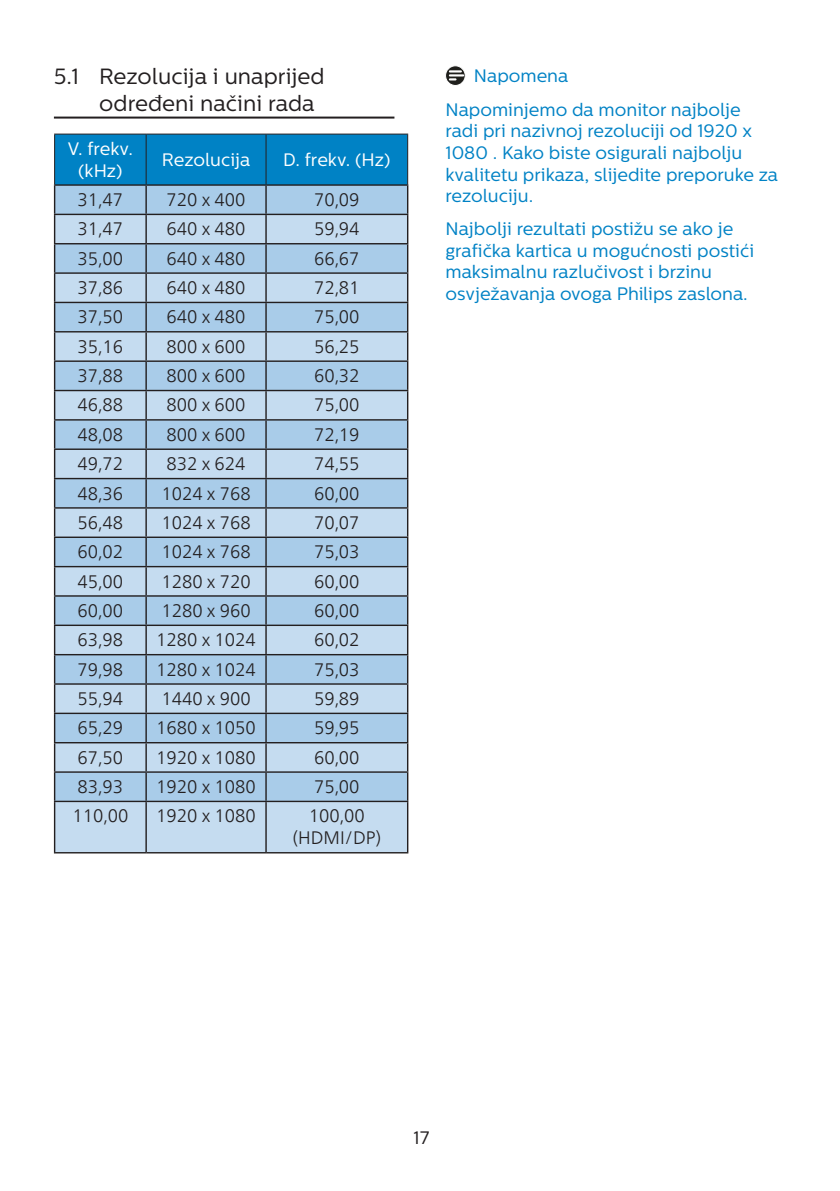
<style>
.page{position:relative;width:840px;height:1191px;background:#fff}
.page>*{position:absolute;margin:0;border:0;box-sizing:border-box;transform-origin:0 0}
.t1{font:22px/26.4px "Centrale Sans";color:#231f20}
.t2{font:300 18px/22px "Neue Frutiger World";color:#231f20;text-align:center}
.Heading_3{font:18px/21.6px "Centrale Sans";color:#0082c5}
.chapter-paragraph{font:18px/21.6px "Centrale Sans";color:#fff;text-align:center}
.t3{font:18px "Centrale Sans";color:#231f20}
</style>
<div class="page">
<hr style="left:54px;top:117px;width:340px;height:2px;background:#231f20">
<div style="left:55px;top:802px;width:352px;height:50px;background:#c5dcf0"></div>
<svg style="left:54px;top:135px;width:354px;height:665px;background:#a0c3dd"></svg>
<hr style="left:54px;top:800px;width:92px;height:2px;background:#231f20">
<hr style="left:54px;top:802px;width:1px;height:50px;background:#231f20">
<hr style="left:146px;top:800px;width:120px;height:2px;background:#231f20">
<hr style="left:145px;top:802px;width:2px;height:50px;background:#231f20">
<hr style="left:266px;top:800px;width:142px;height:2px;background:#231f20">
<hr style="left:265px;top:802px;width:1px;height:50px;background:#231f20">
<hr style="left:407px;top:802px;width:1px;height:50px;background:#231f20">
<hr style="left:54px;top:852px;width:92px;height:1px;background:#231f20">
<hr style="left:146px;top:852px;width:120px;height:1px;background:#231f20">
<hr style="left:266px;top:852px;width:142px;height:1px;background:#231f20">
<hr style="left:54px;top:134px;width:92px;height:1px;background:#231f20">
<hr style="left:54px;top:135px;width:1px;height:49px;background:#231f20">
<hr style="left:146px;top:134px;width:120px;height:1px;background:#231f20">
<hr style="left:145px;top:135px;width:1px;height:49px;background:#231f20">
<hr style="left:266px;top:134px;width:142px;height:1px;background:#231f20">
<hr style="left:265px;top:135px;width:1px;height:49px;background:#231f20">
<hr style="left:407px;top:135px;width:1px;height:49px;background:#231f20">
<svg style="left:445px;top:66px;width:20px;height:19px"></svg>
<div style="left:445px;top:66px;width:20px;height:19px;border:1px solid #fff;border-radius:50%"></div>
<svg style="left:449px;top:70px;width:14px;height:10px"></svg>
<p class="t1" style="left:99px;top:64px;width:227px;text-indent:-45px">5.1 Rezolucija i unaprijed određeni načini rada</p>
<p class="chapter-paragraph" style="left:68px;top:138px;width:67px">V. frekv. (kHz)</p>
<p class="chapter-paragraph" style="left:162px;top:149px;width:90px">Rezolucija</p>
<p class="chapter-paragraph" style="left:283px;top:149px;width:109px">D. frekv. (Hz)</p>
<p class="t2" style="left:78px;top:189px;width:47px">31,47</p>
<p class="t2" style="left:166px;top:189px;width:81px">720 x 400</p>
<p class="t2" style="left:314px;top:189px;width:47px">70,09</p>
<p class="t2" style="left:78px;top:218px;width:47px">31,47</p>
<p class="t2" style="left:166px;top:218px;width:81px">640 x 480</p>
<p class="t2" style="left:314px;top:218px;width:47px">59,94</p>
<p class="t2" style="left:78px;top:247px;width:47px">35,00</p>
<p class="t2" style="left:166px;top:247px;width:81px">640 x 480</p>
<p class="t2" style="left:314px;top:247px;width:47px">66,67</p>
<p class="t2" style="left:78px;top:277px;width:47px">37,86</p>
<p class="t2" style="left:166px;top:277px;width:81px">640 x 480</p>
<p class="t2" style="left:314px;top:277px;width:47px">72,81</p>
<p class="t2" style="left:78px;top:306px;width:47px">37,50</p>
<p class="t2" style="left:166px;top:306px;width:81px">640 x 480</p>
<p class="t2" style="left:314px;top:306px;width:47px">75,00</p>
<p class="t2" style="left:78px;top:335px;width:47px">35,16</p>
<p class="t2" style="left:166px;top:335px;width:81px">800 x 600</p>
<p class="t2" style="left:314px;top:335px;width:47px">56,25</p>
<p class="t2" style="left:78px;top:365px;width:47px">37,88</p>
<p class="t2" style="left:166px;top:365px;width:81px">800 x 600</p>
<p class="t2" style="left:314px;top:365px;width:47px">60,32</p>
<p class="t2" style="left:78px;top:394px;width:47px">46,88</p>
<p class="t2" style="left:166px;top:394px;width:81px">800 x 600</p>
<p class="t2" style="left:314px;top:394px;width:47px">75,00</p>
<p class="t2" style="left:78px;top:423px;width:47px">48,08</p>
<p class="t2" style="left:166px;top:423px;width:81px">800 x 600</p>
<p class="t2" style="left:314px;top:423px;width:47px">72,19</p>
<p class="t2" style="left:78px;top:453px;width:47px">49,72</p>
<p class="t2" style="left:166px;top:453px;width:81px">832 x 624</p>
<p class="t2" style="left:314px;top:453px;width:47px">74,55</p>
<p class="t2" style="left:78px;top:482px;width:47px">48,36</p>
<p class="t2" style="left:161px;top:482px;width:91px">1024 x 768</p>
<p class="t2" style="left:314px;top:482px;width:47px">60,00</p>
<p class="t2" style="left:78px;top:511px;width:47px">56,48</p>
<p class="t2" style="left:161px;top:511px;width:91px">1024 x 768</p>
<p class="t2" style="left:314px;top:511px;width:47px">70,07</p>
<p class="t2" style="left:78px;top:541px;width:47px">60,02</p>
<p class="t2" style="left:161px;top:541px;width:91px">1024 x 768</p>
<p class="t2" style="left:314px;top:541px;width:47px">75,03</p>
<p class="t2" style="left:78px;top:570px;width:47px">45,00</p>
<p class="t2" style="left:161px;top:570px;width:91px">1280 x 720</p>
<p class="t2" style="left:314px;top:570px;width:47px">60,00</p>
<p class="t2" style="left:78px;top:600px;width:47px">60,00</p>
<p class="t2" style="left:161px;top:600px;width:91px">1280 x 960</p>
<p class="t2" style="left:314px;top:600px;width:47px">60,00</p>
<p class="t2" style="left:78px;top:629px;width:47px">63,98</p>
<p class="t2" style="left:156px;top:629px;width:101px">1280 x 1024</p>
<p class="t2" style="left:314px;top:629px;width:47px">60,02</p>
<p class="t2" style="left:78px;top:658px;width:47px">79,98</p>
<p class="t2" style="left:156px;top:658px;width:101px">1280 x 1024</p>
<p class="t2" style="left:314px;top:658px;width:47px">75,03</p>
<p class="t2" style="left:78px;top:688px;width:47px">55,94</p>
<p class="t2" style="left:161px;top:688px;width:91px">1440 x 900</p>
<p class="t2" style="left:314px;top:688px;width:47px">59,89</p>
<p class="t2" style="left:78px;top:717px;width:47px">65,29</p>
<p class="t2" style="left:156px;top:717px;width:101px">1680 x 1050</p>
<p class="t2" style="left:314px;top:717px;width:47px">59,95</p>
<p class="t2" style="left:78px;top:746px;width:47px">67,50</p>
<p class="t2" style="left:156px;top:746px;width:101px">1920 x 1080</p>
<p class="t2" style="left:314px;top:746px;width:47px">60,00</p>
<p class="t2" style="left:78px;top:776px;width:47px">83,93</p>
<p class="t2" style="left:156px;top:776px;width:101px">1920 x 1080</p>
<p class="t2" style="left:314px;top:776px;width:47px">75,00</p>
<p class="t2" style="left:72px;top:805px;width:57px">110,00</p>
<p class="t2" style="left:156px;top:805px;width:101px">1920 x 1080</p>
<p class="t2" style="left:292px;top:805px;width:90px">100,00 (HDMI/DP)</p>
<p class="Heading_3" style="left:473px;top:65px;width:96px">Napomena</p>
<p class="Heading_3" style="left:445px;top:99px;width:334px">Napominjemo da monitor najbolje radi pri nazivnoj rezoluciji od 1920 x<br>1080 . Kako biste osigurali najbolju kvalitetu prikaza, slijedite preporuke za rezoluciju.</p>
<p class="Heading_3" style="left:445px;top:218px;width:310px">Najbolji rezultati postižu se ako je grafička kartica u mogućnosti postići maksimalnu razlučivost i brzinu osvježavanja ovoga Philips zaslona.</p>
<p class="t3" style="left:413px;top:1127px;width:17px">17</p>
</div>
